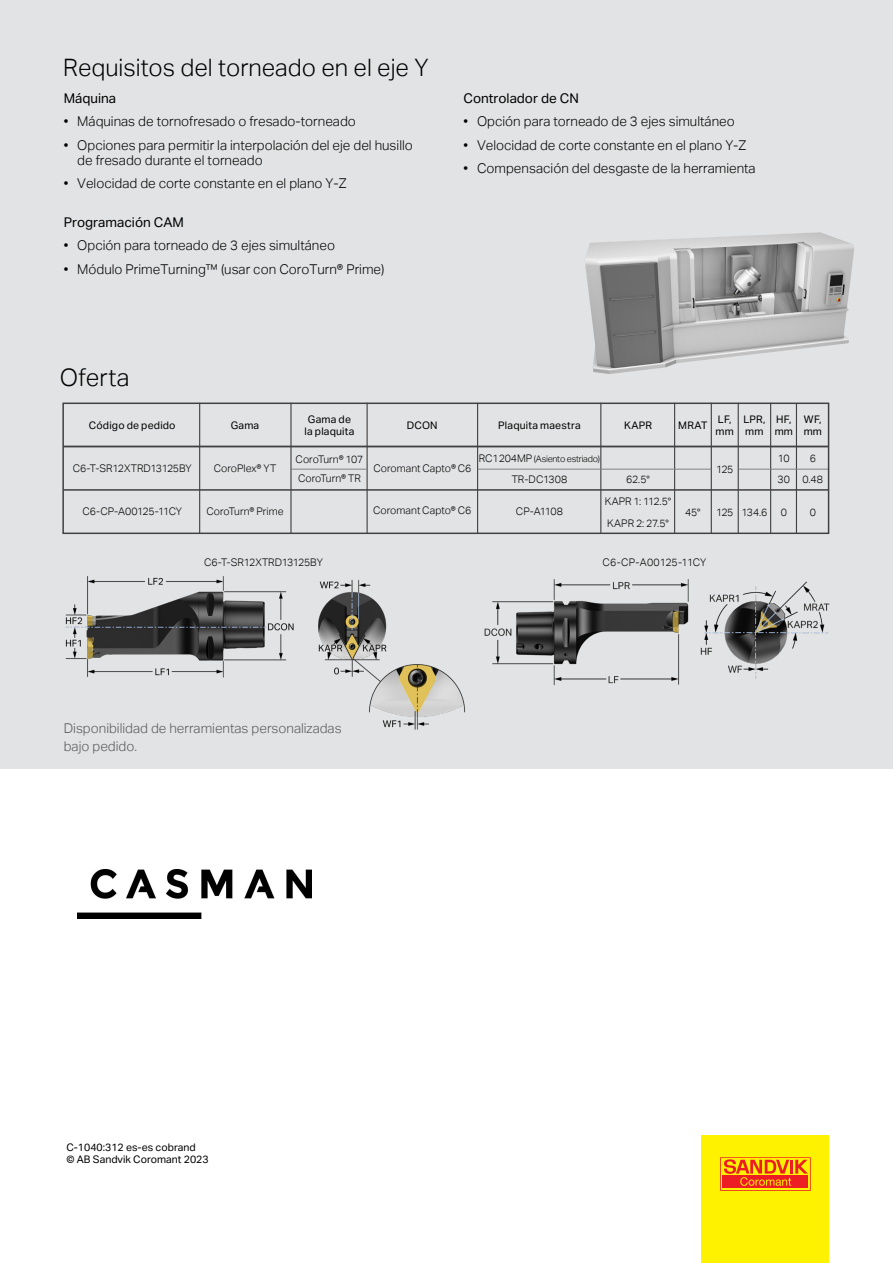
<style>
.page{position:relative;width:893px;height:1263px;background:#fff}
.page>*{position:absolute;margin:0;border:0;box-sizing:border-box;transform-origin:0 0}
.Header_II_20_23_AG_l{font:300 24.3px "Aktiv Grotesk";letter-spacing:.015em;color:#000}
.Header_II_20_23_AG_l-2{font:300 24px "Aktiv Grotesk";color:#000}
.t1{font:300 13.5px/15px "Aktiv Grotesk";color:#000}
.Body_10_13_AG_light{font:300 13.5px/18px "Aktiv Grotesk";color:#58595b}
.Body_10_13_AG_light-2{font:13.5px "Aktiv Grotesk";color:#000}
.Header_II_20_23_AG_l-3{font:300 10.5px "Aktiv Grotesk";letter-spacing:-.005em;color:#000}
.Header_II_20_23_AG_l-4{font:10.5px/12px "Aktiv Grotesk";letter-spacing:.015em;color:#000}
.Header_II_20_23_AG_l-5{font:300 10.5px "Aktiv Grotesk";letter-spacing:-.03em;color:#000}
.Header_II_20_23_AG_l-6{font:300 9px "Aktiv Grotesk";letter-spacing:-.025em;color:#000}
.s1{font-size:10.5px}
</style>
<div class="page">
<div style="left:0;top:0;width:893px;height:769px;background:#e2e3e4"></div>
<div style="left:702px;top:1135px;width:127px;height:128px;background:#fff200"></div>
<svg style="left:720px;top:1157px;width:91px;height:34px"></svg>
<img style="left:484px;top:579px;width:345px;height:107px">
<img style="left:65px;top:576px;width:401px;height:154px">
<hr style="left:63px;top:446px;width:766px;height:1px;background:#414042">
<hr style="left:199px;top:403px;width:1px;height:130px;background:#414042">
<hr style="left:290px;top:403px;width:2px;height:130px;background:#414042">
<hr style="left:367px;top:403px;width:1px;height:130px;background:#414042">
<hr style="left:477px;top:403px;width:1px;height:130px;background:#414042">
<hr style="left:600px;top:403px;width:1px;height:130px;background:#414042">
<hr style="left:674px;top:403px;width:1px;height:130px;background:#414042">
<hr style="left:711px;top:403px;width:1px;height:130px;background:#414042">
<hr style="left:738px;top:403px;width:1px;height:130px;background:#414042">
<hr style="left:770px;top:403px;width:1px;height:130px;background:#414042">
<hr style="left:796px;top:403px;width:1px;height:131px;background:#414042">
<hr style="left:478px;top:469px;width:233px;height:1px;background:#808285">
<hr style="left:739px;top:469px;width:90px;height:1px;background:#808285">
<hr style="left:292px;top:469px;width:75px;height:1px;background:#808285">
<hr style="left:63px;top:489px;width:766px;height:2px;background:#414042">
<div style="left:62px;top:403px;width:767px;height:131px;border:2px solid #414042"></div>
<img style="left:585px;top:232px;width:269px;height:142px">
<img style="left:78px;top:870px;width:234px;height:48px">
<p class="Header_II_20_23_AG_l-2" style="left:63px;top:54px;width:367px">Requisitos del torneado en el eje Y</p>
<p class="Body_10_13_AG_light-2" style="left:64px;top:90px;width:54px">Máquina</p>
<p class="t1" style="left:64px;top:114px;width:294px">• Máquinas de tornofresado o fresado-torneado</p>
<p class="t1" style="left:77px;top:138px;width:337px;text-indent:-14px">• Opciones para permitir la interpolación del eje del husillo de fresado durante el torneado</p>
<p class="t1" style="left:64px;top:176px;width:284px">• Velocidad de corte constante en el plano Y-Z</p>
<p class="Body_10_13_AG_light-2" style="left:64px;top:214px;width:122px">Programación CAM</p>
<p class="t1" style="left:64px;top:238px;width:273px">• Opción para torneado de 3 ejes simultáneo</p>
<p class="t1" style="left:64px;top:262px;width:322px">• Módulo PrimeTurning™ (usar con CoroTurn® Prime)</p>
<p class="Body_10_13_AG_light-2" style="left:463px;top:90px;width:117px">Controlador de CN</p>
<p class="t1" style="left:463px;top:114px;width:273px">• Opción para torneado de 3 ejes simultáneo</p>
<p class="t1" style="left:463px;top:138px;width:284px">• Velocidad de corte constante en el plano Y-Z</p>
<p class="t1" style="left:463px;top:161px;width:294px">• Compensación del desgaste de la herramienta</p>
<p class="Header_II_20_23_AG_l" style="left:60px;top:363px;width:71px">Oferta</p>
<p class="Header_II_20_23_AG_l-4" style="left:89px;top:419px;width:88px">Código de pedido</p>
<p class="Header_II_20_23_AG_l-4" style="left:231px;top:419px;width:30px">Gama</p>
<p class="Header_II_20_23_AG_l-3" style="left:73px;top:462px;width:120px">C6-T-SR12XTRD13125BY</p>
<p class="Header_II_20_23_AG_l-3" style="left:214px;top:462px;width:64px">CoroPlex® YT</p>
<p class="Header_II_20_23_AG_l-5" style="left:82px;top:505px;width:101px">C6-CP-A00125-11CY</p>
<p class="Header_II_20_23_AG_l-3" style="left:206px;top:505px;width:79px">CoroTurn® Prime</p>
<p class="Header_II_20_23_AG_l-4" style="left:305px;top:413px;width:51px;text-align:center">Gama de la plaquita</p>
<p class="Header_II_20_23_AG_l-3" style="left:298px;top:472px;width:64px">CoroTurn® TR</p>
<p class="Header_II_20_23_AG_l-3" style="left:296px;top:453px;width:69px">CoroTurn® 107</p>
<p class="Header_II_20_23_AG_l-4" style="left:407px;top:419px;width:32px">DCON</p>
<p class="Header_II_20_23_AG_l-4" style="left:498px;top:419px;width:84px">Plaquita maestra</p>
<p class="Header_II_20_23_AG_l-4" style="left:624px;top:419px;width:29px">KAPR</p>
<p class="Header_II_20_23_AG_l-4" style="left:678px;top:419px;width:31px">MRAT</p>
<p class="Header_II_20_23_AG_l-4" style="left:716px;top:413px;width:20px">LF, mm</p>
<p class="Header_II_20_23_AG_l-4" style="left:743px;top:413px;width:24px">LPR, mm</p>
<p class="Header_II_20_23_AG_l-4" style="left:775px;top:413px;width:20px">HF, mm</p>
<p class="Header_II_20_23_AG_l-4" style="left:804px;top:413px;width:20px">WF, mm</p>
<p class="Header_II_20_23_AG_l-3" style="left:373px;top:462px;width:100px">Coromant Capto® C6</p>
<p class="Header_II_20_23_AG_l-3" style="left:373px;top:505px;width:100px">Coromant Capto® C6</p>
<p class="Header_II_20_23_AG_l-6" style="left:479px;top:454px;width:123px"><span class="s1">RC1204MP</span> (Asiento estriado)</p>
<p class="Header_II_20_23_AG_l-3" style="left:512px;top:473px;width:57px">TR-DC1308</p>
<p class="Header_II_20_23_AG_l-3" style="left:516px;top:505px;width:49px">CP-A1108</p>
<p class="Header_II_20_23_AG_l-3" style="left:626px;top:473px;width:25px">62.5°</p>
<p class="Header_II_20_23_AG_l-3" style="left:605px;top:495px;width:68px">KAPR 1: 112.5°</p>
<p class="Header_II_20_23_AG_l-3" style="left:716px;top:463px;width:19px">125</p>
<p class="Header_II_20_23_AG_l-3" style="left:685px;top:506px;width:17px">45°</p>
<p class="Header_II_20_23_AG_l-3" style="left:716px;top:506px;width:19px">125</p>
<p class="Header_II_20_23_AG_l-3" style="left:741px;top:506px;width:28px">134.6</p>
<p class="Header_II_20_23_AG_l-3" style="left:778px;top:452px;width:13px">10</p>
<p class="Header_II_20_23_AG_l-3" style="left:810px;top:452px;width:8px">6</p>
<p class="Header_II_20_23_AG_l-3" style="left:778px;top:473px;width:14px">30</p>
<p class="Header_II_20_23_AG_l-3" style="left:802px;top:473px;width:22px">0.48</p>
<p class="Header_II_20_23_AG_l-3" style="left:781px;top:506px;width:8px">0</p>
<p class="Header_II_20_23_AG_l-3" style="left:810px;top:506px;width:8px">0</p>
<p class="Header_II_20_23_AG_l-3" style="left:607px;top:517px;width:63px">KAPR 2: 27.5°</p>
<p class="Header_II_20_23_AG_l-3" style="left:204px;top:556px;width:120px">C6-T-SR12XTRD13125BY</p>
<p class="Header_II_20_23_AG_l-3" style="left:602px;top:556px;width:105px">C6-CP-A00125-11CY</p>
<p class="Body_10_13_AG_light" style="left:64px;top:719px;width:279px">Disponibilidad de herramientas personalizadas bajo pedido.</p>
<p class="Header_II_20_23_AG_l-4" style="left:66px;top:1141px;width:144px">C-1040:312 es-es cobrand<br>© AB Sandvik Coromant 2023</p>
</div>
